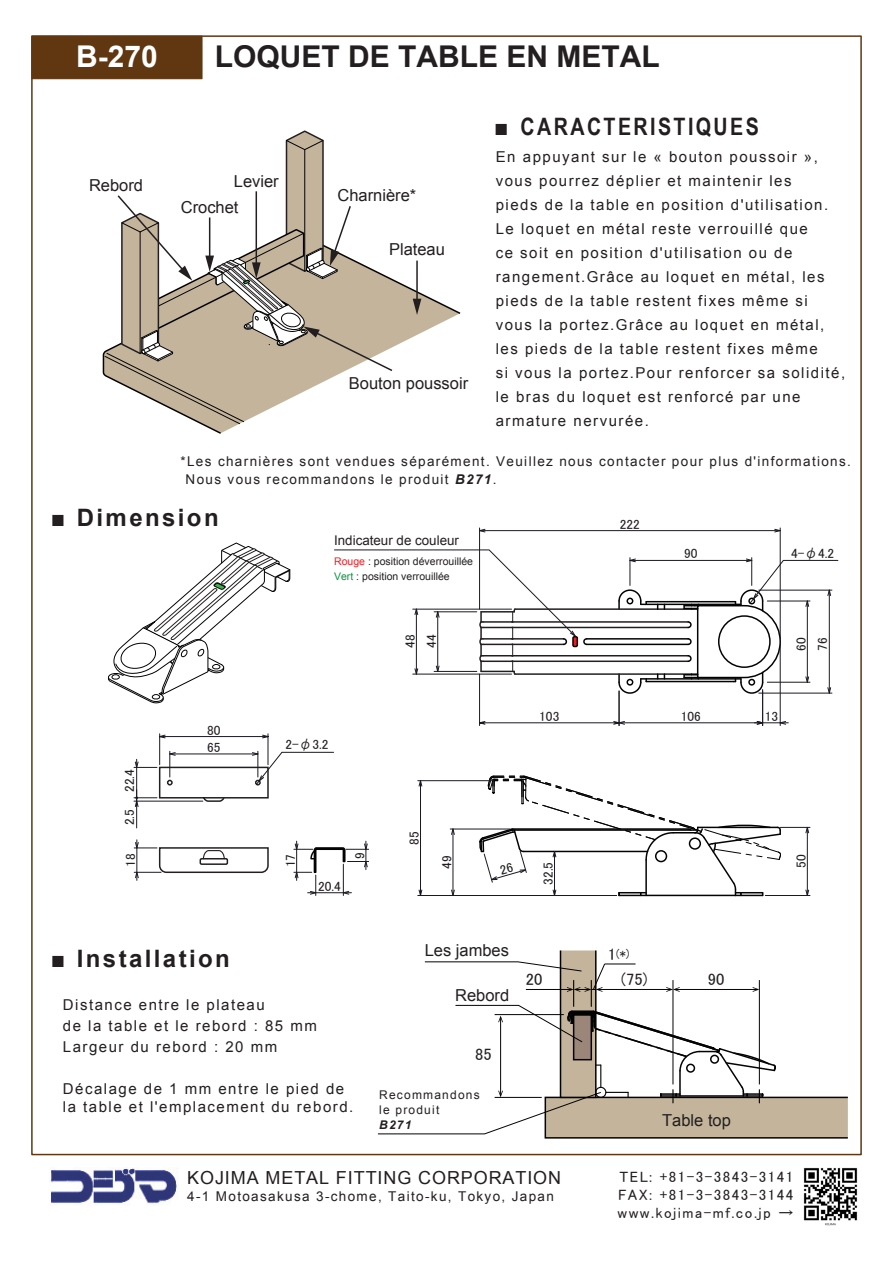
<style>
.page{position:relative;width:893px;height:1263px;background:#fff}
.page>*{position:absolute;margin:0;border:0;box-sizing:border-box;transform-origin:0 0}
.t1{font:700 30px "Arial";color:#231f20}
.t2{font:700 30px "Arial";color:#fff}
.t3{font:700 24px "Arial";letter-spacing:.1em;color:#231f20}
.t4{font:700 24px "Arial Narrow";letter-spacing:.1em;color:#231f20}
.t5{font:18px "Arial";letter-spacing:.05em;color:#231f20}
.t6{font:16.5px "Arial";color:#231f20}
.t7{font:16.5px "MS P Gothic";color:#231f20}
.t8{font:15px/24px "Arial";letter-spacing:.1em;color:#231f20}
.t9{font:15px/18px "MS P Gothic";letter-spacing:.1em;color:#231f20;text-align:justify}
.t10{font:13.5px/18px "Arial";letter-spacing:.1em;color:#231f20}
.t11{font:13.35px/21.6px "MS P Gothic";color:#231f20}
.t12{font:13.35px "Arial";color:#231f20}
.t13{font:12px/15px "Arial";letter-spacing:.1em;color:#231f20}
.t14{font:12px "MS P Gothic";color:#231f20}
.t15{font:italic 700 12px "Arial";color:#231f20}
.t16{font:10.5px/15.9px "Arial";color:#231f20}
.s1{font-weight:700;font-style:italic}
.s2{color:#ee1d23}
.s3{color:#0d9344}
.s4{font-size:16.5px}
</style>
<div class="page">
<div style="left:31px;top:36px;width:172px;height:43px;background:#603711"></div>
<hr style="left:641px;top:678px;width:100px;height:2px;background:#030303">
<hr style="left:641px;top:604px;width:100px;height:1px;background:#030303">
<hr style="left:646px;top:681px;width:88px;height:1px;background:#030303">
<hr style="left:515px;top:673px;width:183px;height:2px;background:#231f20">
<hr style="left:515px;top:608px;width:183px;height:2px;background:#231f20">
<hr style="left:513px;top:655px;width:175px;height:1px;background:#231f20">
<hr style="left:513px;top:660px;width:175px;height:2px;background:#231f20">
<hr style="left:587px;top:644px;width:101px;height:1px;background:#030303">
<hr style="left:587px;top:638px;width:101px;height:2px;background:#030303">
<hr style="left:513px;top:621px;width:175px;height:2px;background:#231f20">
<hr style="left:513px;top:627px;width:175px;height:1px;background:#231f20">
<hr style="left:646px;top:601px;width:89px;height:1px;background:#030303">
<hr style="left:619px;top:722px;width:144px;height:1px;background:#1b1823">
<svg style="left:754px;top:720px;width:34px;height:5px"></svg>
<hr style="left:762px;top:691px;width:1px;height:34px;background:#1b1823">
<hr style="left:780px;top:644px;width:1px;height:81px;background:#1b1823">
<hr style="left:783px;top:560px;width:55px;height:1px;background:#1b1823">
<hr style="left:630px;top:560px;width:122px;height:1px;background:#1b1823">
<svg style="left:683px;top:558px;width:101px;height:136px"></svg>
<svg style="left:480px;top:528px;width:6px;height:5px"></svg>
<svg style="left:774px;top:528px;width:6px;height:5px"></svg>
<hr style="left:480px;top:530px;width:300px;height:1px;background:#1b1823">
<hr style="left:479px;top:528px;width:1px;height:81px;background:#1b1823">
<hr style="left:780px;top:528px;width:1px;height:111px;background:#1b1823">
<svg style="left:827px;top:589px;width:4px;height:7px"></svg>
<svg style="left:827px;top:687px;width:4px;height:6px"></svg>
<hr style="left:829px;top:590px;width:1px;height:103px;background:#1b1823">
<hr style="left:759px;top:590px;width:73px;height:1px;background:#1b1823">
<hr style="left:759px;top:693px;width:73px;height:1px;background:#1b1823">
<svg style="left:805px;top:600px;width:5px;height:7px"></svg>
<svg style="left:805px;top:676px;width:5px;height:6px"></svg>
<hr style="left:807px;top:601px;width:1px;height:81px;background:#1b1823">
<hr style="left:767px;top:601px;width:43px;height:1px;background:#1b1823">
<hr style="left:767px;top:682px;width:43px;height:1px;background:#1b1823">
<svg style="left:451px;top:828px;width:4px;height:7px"></svg>
<svg style="left:451px;top:889px;width:4px;height:6px"></svg>
<hr style="left:453px;top:829px;width:1px;height:66px;background:#1b1823">
<hr style="left:450px;top:829px;width:60px;height:1px;background:#1b1823">
<svg style="left:418px;top:781px;width:5px;height:6px"></svg>
<svg style="left:418px;top:889px;width:5px;height:6px"></svg>
<hr style="left:420px;top:781px;width:1px;height:114px;background:#1b1823">
<hr style="left:418px;top:780px;width:74px;height:1px;background:#1b1823">
<hr style="left:418px;top:895px;width:198px;height:1px;background:#1b1823">
<svg style="left:805px;top:826px;width:5px;height:8px"></svg>
<svg style="left:805px;top:889px;width:5px;height:6px"></svg>
<hr style="left:807px;top:827px;width:1px;height:68px;background:#1b1823">
<hr style="left:780px;top:827px;width:30px;height:1px;background:#1b1823">
<hr style="left:765px;top:895px;width:45px;height:1px;background:#1b1823">
<svg style="left:334px;top:549px;width:313px;height:177px"></svg>
<hr style="left:282px;top:752px;width:52px;height:1px;background:#1b1823">
<svg style="left:134px;top:840px;width:135px;height:40px"></svg>
<svg style="left:294px;top:841px;width:75px;height:54px"></svg>
<svg style="left:134px;top:733px;width:149px;height:95px"></svg>
<svg style="left:108px;top:543px;width:183px;height:161px"></svg>
<svg style="left:102px;top:260px;width:359px;height:174px"></svg>
<hr style="left:416px;top:261px;width:2px;height:41px;background:#231f20">
<svg style="left:413px;top:299px;width:8px;height:16px"></svg>
<svg style="left:104px;top:130px;width:290px;height:295px"></svg>
<img style="left:49px;top:1167px;width:130px;height:38px">
<div style="left:545px;top:1097px;width:304px;height:41px;background:#c3b49b;border:2px solid #030303"></div>
<div style="left:560px;top:950px;width:36px;height:148px;background:#c3b49b"></div>
<svg style="left:378px;top:961px;width:399px;height:173px"></svg>
<img style="left:803px;top:1167px;width:55px;height:58px">
<svg style="left:478px;top:775px;width:304px;height:121px"></svg>
<h1 class="t2" style="left:76px;top:37px;width:83px">B-270</h1>
<p class="t6" style="left:89px;top:175px;width:56px">Rebord</p>
<h1 class="t1" style="left:215px;top:37px;width:447px">LOQUET DE TABLE EN METAL</h1>
<p class="t6" style="left:234px;top:171px;width:46px">Levier</p>
<p class="t6" style="left:181px;top:197px;width:59px">Crochet</p>
<p class="t6" style="left:338px;top:184px;width:80px">Charnière*</p>
<p class="t6" style="left:389px;top:239px;width:57px">Plateau</p>
<p class="t6" style="left:349px;top:372px;width:121px">Bouton poussoir</p>
<h2 class="t4" style="left:496px;top:108px;width:265px">■ CARACTERISTIQUES</h2>
<p class="t8" style="left:496px;top:145px;width:351px">En appuyant sur le « bouton poussoir », vous pourrez déplier et maintenir les<br>pieds de la table en position d'utilisation.<br>Le loquet en métal reste verrouillé que<br>ce soit en position d'utilisation ou de rangement.Grâce au loquet en métal, les pieds de la table restent fixes même si vous la portez.Grâce au loquet en métal, les pieds de la table restent fixes même<br>si vous la portez.Pour renforcer sa solidité, le bras du loquet est renforcé par une armature nervurée.</p>
<p class="t10" style="left:186px;top:453px;width:667px;text-indent:-5px">*Les charnières sont vendues séparément. Veuillez nous contacter pour plus d'informations.<br>Nous vous recommandons le produit <span class="s1">B271</span>.</p>
<h2 class="t3" style="left:51px;top:502px;width:169px">■ Dimension</h2>
<p class="t11" style="left:119px;top:792px;width:24px;rotate:-90deg">22.4</p>
<p class="t11" style="left:119px;top:825px;width:18px;rotate:-90deg">2.5</p>
<p class="t11" style="left:207px;top:721px;width:15px;line-height:17.5px">80<br>65</p>
<p class="t12" style="left:334px;top:532px;width:126px">Indicateur de couleur</p>
<p class="t16" style="left:334px;top:553px;width:140px"><span class="s2">Rouge</span> : position déverrouillée<br><span class="s3">Vert</span> : position verrouillée</p>
<p class="t11" style="left:286px;top:734px;width:44px">2-φ3.2</p>
<p class="t11" style="left:399px;top:648px;width:15px;rotate:-90deg">48<br>44</p>
<p class="t11" style="left:403px;top:845px;width:15px;rotate:-90deg">85</p>
<p class="t11" style="left:120px;top:867px;width:15px;rotate:-90deg">18</p>
<p class="t11" style="left:279px;top:867px;width:15px;rotate:-90deg">17</p>
<p class="t11" style="left:349px;top:859px;width:8px;rotate:-90deg">9</p>
<p class="t11" style="left:318px;top:876px;width:24px">20.4</p>
<p class="t11" style="left:436px;top:869px;width:15px;rotate:-90deg">49</p>
<p class="t11" style="left:620px;top:513px;width:22px">222</p>
<p class="t11" style="left:684px;top:543px;width:15px">90</p>
<p class="t11" style="left:791px;top:543px;width:44px">4-φ4.2</p>
<p class="t11" style="left:790px;top:651px;width:15px;rotate:-90deg">60<br>76</p>
<p class="t11" style="left:539px;top:706px;width:22px">103</p>
<p class="t11" style="left:681px;top:706px;width:22px">106</p>
<p class="t11" style="left:765px;top:706px;width:15px">13</p>
<p class="t11" style="left:537px;top:885px;width:24px;rotate:-90deg">32.5</p>
<p class="t11" style="left:790px;top:868px;width:15px;rotate:-90deg">50</p>
<h2 class="t3" style="left:51px;top:942px;width:181px">■ Installation</h2>
<p class="t8" style="left:63px;top:994px;width:256px;line-height:21px">Distance entre le plateau<br>de la table et le rebord : 85 mm<br>Largeur du rebord : 20 mm</p>
<p class="t8" style="left:63px;top:1080px;width:292px;line-height:18px">Décalage de 1 mm entre le pied de la table et l'emplacement du rebord.</p>
<p class="t6" style="left:425px;top:939px;width:86px">Les jambes</p>
<p class="t14" style="left:608px;top:948px;width:23px"><span class="s4">1</span>(*)</p>
<p class="t6" style="left:455px;top:985px;width:56px">Rebord</p>
<p class="t7" style="left:475px;top:1045px;width:18px">85</p>
<p class="t13" style="left:379px;top:1087px;width:102px">Recommandons le produit</p>
<p class="t15" style="left:379px;top:1116px;width:34px">B271</p>
<p class="t7" style="left:526px;top:970px;width:18px">20</p>
<p class="t7" style="left:621px;top:970px;width:28px">(75)</p>
<p class="t7" style="left:708px;top:971px;width:18px">90</p>
<p class="t6" style="left:662px;top:1109px;width:70px">Table top</p>
<p class="t5" style="left:187px;top:1165px;width:375px">KOJIMA METAL FITTING CORPORATION</p>
<p class="t10" style="left:187px;top:1187px;width:368px">4-1 Motoasakusa 3-chome, Taito-ku, Tokyo, Japan</p>
<p class="t9" style="left:617px;top:1167px;width:177px">TEL: +81-3-3843-3141<br>FAX: +81-3-3843-3144 www.kojima-mf.co.jp →</p>
</div>
